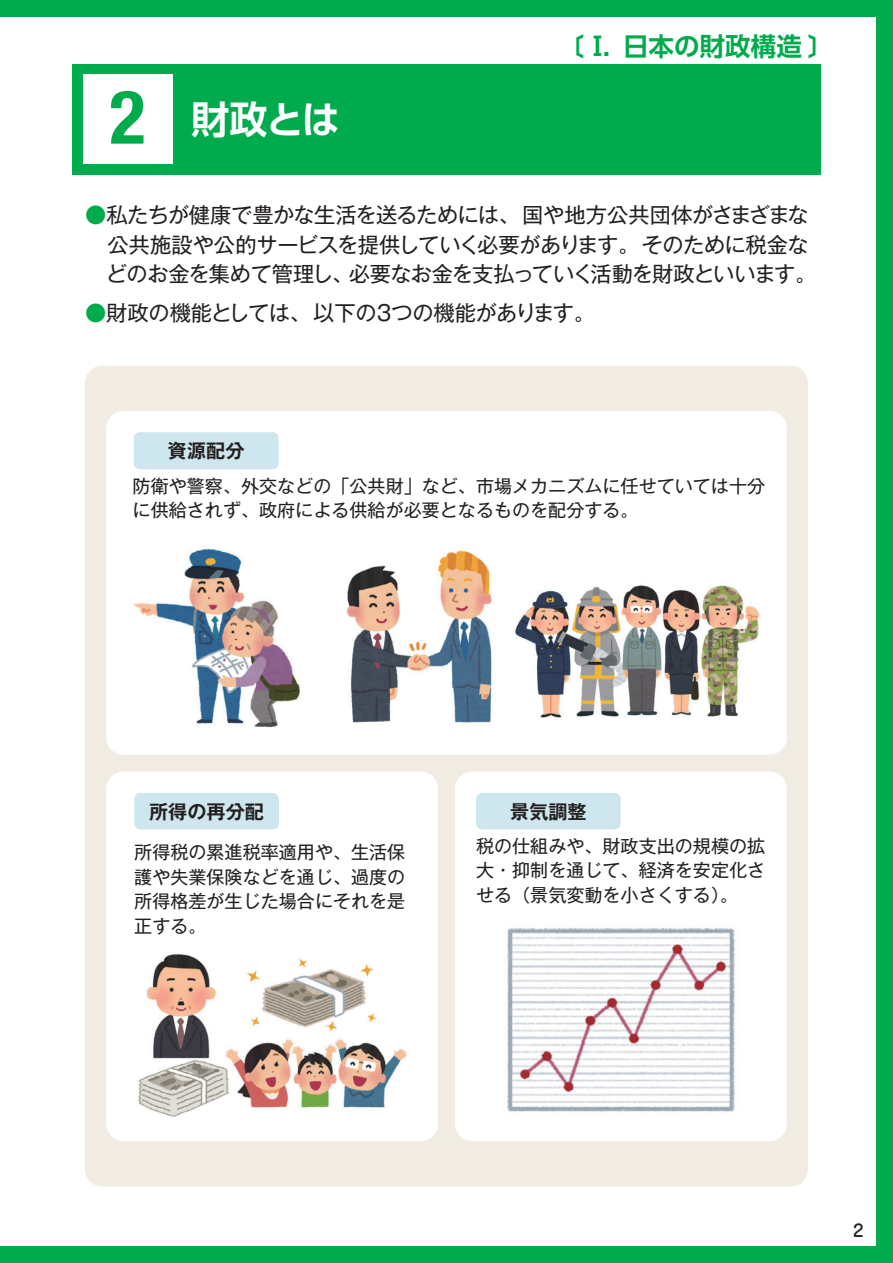
<style>
.page{position:relative;width:893px;height:1263px;background:#00ab4d}
.page>*{position:absolute;margin:0;border:0;box-sizing:border-box;transform-origin:0 0}
.t1{font:700 38.25px "UD Shin Go Pro De";color:#fff}
.t2{font:700 25.5px "UD Shin Go Pro De";color:#00ab4d}
.t3{font:21.3px/29.7px "Gothic MB101 Pr 6 N";letter-spacing:-.03em;color:#231f20}
.t4{font:700 19.2px "Gothic MB101 Pr 6 De";color:#231f20}
.t5{font:18px/24.5px "Gothic MB101 Pr 6";color:#231f20;text-align:justify}
.t6{font:500 16.95px "Jun 34 Pro";color:#231f20}
.s1{font-family:"Helvetica Neue LT Std";font-stretch:condensed;font-size:74.4px;color:#00ab4d}
.s2{color:#00ab4d}
</style>
<div class="page">
<div style="left:0;top:17px;width:876px;height:1229px;background:#fff"></div>
<div style="left:85px;top:366px;width:723px;height:820px;background:#f1ece2;border-radius:17px"></div>
<div style="left:106px;top:411px;width:681px;height:344px;background:#fff;border-radius:17px"></div>
<img style="left:134px;top:548px;width:166px;height:180px">
<img style="left:346px;top:550px;width:146px;height:173px">
<img style="left:515px;top:585px;width:245px;height:133px">
<div style="left:134px;top:432px;width:145px;height:37px;background:#cee6ed;border-radius:6px"></div>
<div style="left:106px;top:772px;width:332px;height:369px;background:#fff;border-radius:17px"></div>
<img style="left:138px;top:953px;width:269px;height:164px">
<div style="left:134px;top:793px;width:145px;height:36px;background:#cee6ed;border-radius:6px"></div>
<div style="left:455px;top:772px;width:332px;height:369px;background:#fff;border-radius:17px"></div>
<img style="left:507px;top:927px;width:228px;height:185px">
<div style="left:476px;top:793px;width:145px;height:36px;background:#cee6ed;border-radius:6px"></div>
<div style="left:72px;top:64px;width:749px;height:110px;background:#00ab4d"></div>
<div style="left:83px;top:74px;width:89px;height:90px;background:#fff"></div>
<h1 class="t1" style="left:110px;top:88px;width:232px"><span class="s1">2</span> 財政とは</h1>
<h2 class="t2" style="left:558px;top:26px;width:277px">〔Ⅰ．日本の財政構造〕</h2>
<p class="t3" style="left:106px;top:198px;width:712px;text-indent:-21px"><span class="s2">●</span>私たちが健康で豊かな生活を送るためには、国や地方公共団体がさまざまな公共施設や公的サービスを提供していく必要があります。そのために税⾦などのお⾦を集めて管理し、必要なお⾦を支払っていく活動を財政といいます。</p>
<p class="t3" style="left:85px;top:296px;width:512px"><span class="s2">●</span>財政の機能としては、以下の３つの機能があります。</p>
<p class="t4" style="left:168px;top:435px;width:78px">資源配分</p>
<p class="t5" style="left:133px;top:472px;width:634px">防衛や警察、外交などの「公共財」など、市場メカニズムに任せていては十分に供給されず、政府による供給が必要となるものを配分する。</p>
<p class="t4" style="left:149px;top:795px;width:116px">所得の再分配</p>
<p class="t5" style="left:134px;top:839px;width:273px">所得税の累進税率適用や、生活保護や失業保険などを通じ、過度の所得格差が生じた場合にそれを是正する。</p>
<p class="t4" style="left:510px;top:795px;width:78px">景気調整</p>
<p class="t5" style="left:476px;top:832px;width:291px">税の仕組みや、財政支出の規模の拡大・抑制を通じて、経済を安定化させる（景気変動を小さくする）。</p>
<p class="t6" style="left:853px;top:1217px;width:12px">2</p>
</div>
